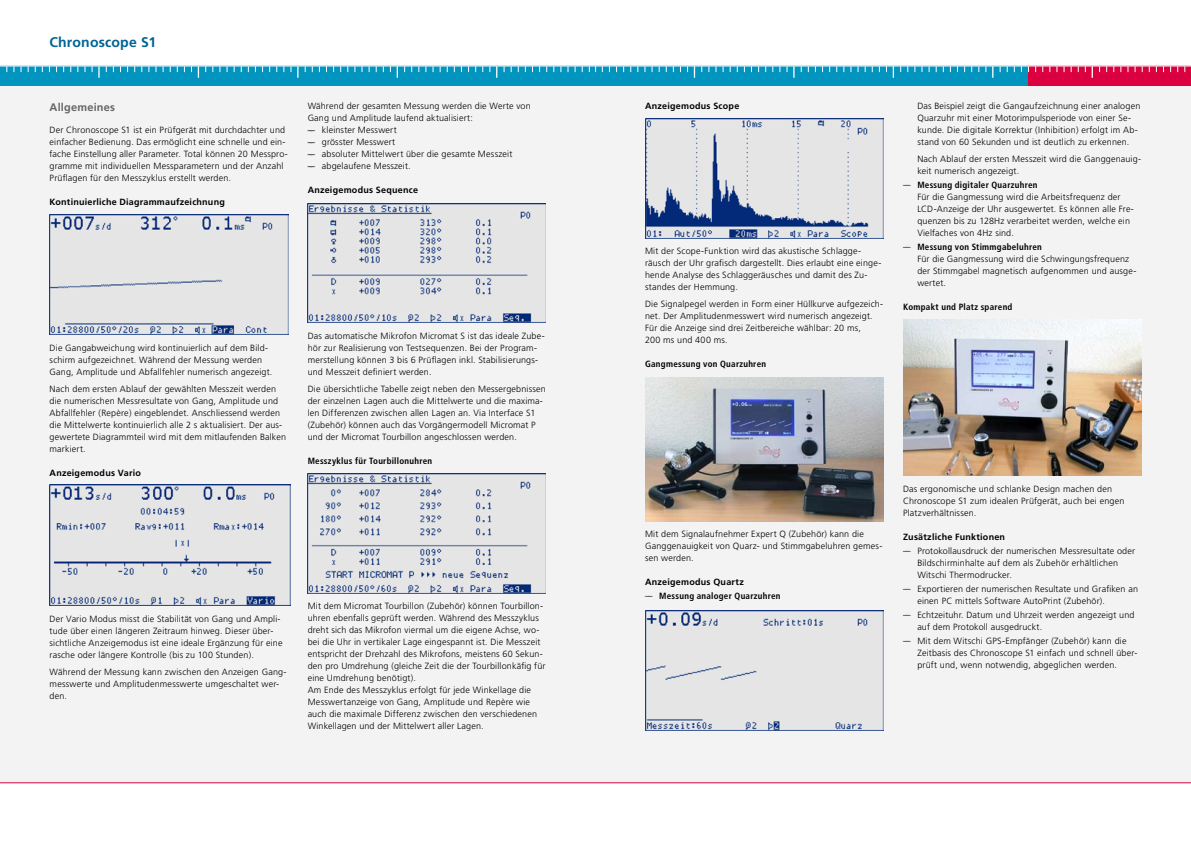
<style>
.page{position:relative;width:1191px;height:842px;background:#fff}
.page>*{position:absolute;margin:0;border:0;box-sizing:border-box;transform-origin:0 0}
.t1{font:700 14px "Frutiger";letter-spacing:.01em;color:#006495}
.t2{font:700 11px "Frutiger";letter-spacing:.02em;color:#646567}
.t3{font:300 9px/12px "Frutiger";letter-spacing:.02em;color:#000}
.t4{font:700 condensed 9px/14px "Frutiger";letter-spacing:.03em;color:#000}
.t5{font:700 9px "Frutiger";letter-spacing:.025em;color:#000}
.s1{font-weight:900;color:#646567}
.s2{font-weight:900;font-stretch:condensed;color:#646567}
.s3{font-weight:700;font-stretch:condensed}
.s4{font-stretch:normal}
.s5{font-weight:700}
</style>
<div class="page">
<div style="left:0;top:65px;width:1191px;height:718px;background:#f3f3f3"></div>
<div style="left:0;top:65px;width:1191px;height:21px;background:#0094bf"></div>
<div style="left:1028px;top:65px;width:163px;height:21px;background:#db0040"></div>
<svg style="left:992px;top:66px;width:1px;height:12px"></svg>
<svg style="left:793px;top:66px;width:1px;height:12px"></svg>
<svg style="left:694px;top:66px;width:1px;height:12px"></svg>
<svg style="left:1085px;top:66px;width:8px;height:12px"></svg>
<svg style="left:886px;top:66px;width:8px;height:12px"></svg>
<svg style="left:397px;top:66px;width:1px;height:12px"></svg>
<svg style="left:198px;top:66px;width:1px;height:12px"></svg>
<svg style="left:496px;top:66px;width:1px;height:12px"></svg>
<svg style="left:291px;top:66px;width:7px;height:12px"></svg>
<svg style="left:92px;top:66px;width:8px;height:12px"></svg>
<hr style="left:0;top:65px;width:1191px;height:1px;background:#fff">
<svg style="left:589px;top:66px;width:7px;height:6px"></svg>
<hr style="left:0;top:782px;width:1191px;height:1px;background:#db0040">
<img style="left:645px;top:377px;width:238px;height:144px">
<img style="left:903px;top:320px;width:238px;height:156px">
<img style="left:49px;top:215px;width:239px;height:120px">
<img style="left:308px;top:203px;width:238px;height:120px">
<img style="left:308px;top:474px;width:238px;height:120px">
<img style="left:645px;top:118px;width:238px;height:120px">
<img style="left:645px;top:611px;width:238px;height:120px">
<img style="left:50px;top:485px;width:240px;height:121px">
<h1 class="t1" style="left:50px;top:34px;width:108px">Chronoscope S1</h1>
<p class="t2" style="left:50px;top:100px;width:67px">Allgemeines</p>
<p class="t3" style="left:50px;top:124px;width:240px">Der Chronoscope S1 ist ein Prüfgerät mit durchdachter und einfacher Bedienung. Das ermöglicht eine schnelle und ein&shy;fache Einstellung aller Parameter. Total können 20 Messpro&shy;gramme mit individuellen Messparametern und der Anzahl Prüflagen für den Messzyklus erstellt werden.</p>
<p class="t5" style="left:50px;top:196px;width:177px">Kontinuierliche Diagrammaufzeichnung</p>
<p class="t3" style="left:308px;top:100px;width:225px">Während der gesamten Messung werden die Werte von Gang und Amplitude laufend aktualisiert:<br><span class="s1">––</span> kleinster Messwert<br><span class="s1">––</span> grösster Messwert<br><span class="s1">––</span> absoluter Mittelwert über die gesamte Messzeit<br><span class="s1">––</span> abgelaufene Messzeit.</p>
<p class="t5" style="left:308px;top:185px;width:112px">Anzeigemodus Sequence</p>
<p class="t3" style="left:50px;top:342px;width:224px">Die Gangabweichung wird kontinuierlich auf dem Bild&shy;schirm aufgezeichnet. Während der Messung werden<br>Gang, Amplitude und Abfallfehler numerisch angezeigt.</p>
<p class="t3" style="left:50px;top:383px;width:238px">Nach dem ersten Ablauf der gewählten Messzeit werden die numerischen Messresultate von Gang, Amplitude und Abfallfehler (Repère) eingeblendet. Anschliessend werden die Mittelwerte kontinuierlich alle 2 s aktualisiert. Der aus&shy;gewertete Diagrammteil wird mit dem mitlaufenden Balken markiert.</p>
<p class="t5" style="left:50px;top:467px;width:93px">Anzeigemodus Vario</p>
<p class="t3" style="left:308px;top:330px;width:238px">Das automatische Mikrofon Micromat S ist das ideale Zube&shy;hör zur Realisierung von Testsequenzen. Bei der Program&shy;merstellung können 3 bis 6 Prüflagen inkl. Stabilisierungs&shy;und Messzeit definiert werden.</p>
<p class="t3" style="left:308px;top:383px;width:240px">Die übersichtliche Tabelle zeigt neben den Messergebnissen der einzelnen Lagen auch die Mittelwerte und die maxima&shy;len Differenzen zwischen allen Lagen an. Via Interface S1 (Zubehör) können auch das Vorgängermodell Micromat P und der Micromat Tourbillon angeschlossen werden.</p>
<p class="t4" style="left:308px;top:454px;width:126px">Messzyklus für Tourbillonuhren</p>
<p class="t3" style="left:50px;top:613px;width:234px">Der Vario Modus misst die Stabilität von Gang und Ampli&shy;tude über einen längeren Zeitraum hinweg. Dieser über&shy;sichtliche Anzeigemodus ist eine ideale Ergänzung für eine rasche oder längere Kontrolle (bis zu 100 Stunden).</p>
<p class="t3" style="left:50px;top:666px;width:238px">Während der Messung kann zwischen den Anzeigen Gang&shy;messwerte und Amplitudenmesswerte umgeschaltet wer&shy;den.</p>
<p class="t3" style="left:308px;top:600px;width:239px">Mit dem Micromat Tourbillon (Zubehör) können Tourbillon&shy;uhren ebenfalls geprüft werden. Während des Messzyklus dreht sich das Mikrofon viermal um die eigene Achse, wo&shy;bei die Uhr in vertikaler Lage eingespannt ist. Die Messzeit entspricht der Drehzahl des Mikrofons, meistens 60 Sekun&shy;den pro Umdrehung (gleiche Zeit die der Tourbillonkäfig für eine Umdrehung benötigt).<br>Am Ende des Messzyklus erfolgt für jede Winkellage die Messwertanzeige von Gang, Amplitude und Repère wie auch die maximale Differenz zwischen den verschiedenen Winkellagen und der Mittelwert aller Lagen.</p>
<p class="t5" style="left:645px;top:101px;width:96px">Anzeigemodus Scope</p>
<p class="t3" style="left:645px;top:245px;width:238px">Mit der Scope-Funktion wird das akustische Schlagge&shy;räusch der Uhr grafisch dargestellt. Dies erlaubt eine einge&shy;hende Analyse des Schlaggeräusches und damit des Zu&shy;standes der Hemmung.</p>
<p class="t3" style="left:645px;top:298px;width:239px">Die Signalpegel werden in Form einer Hüllkurve aufgezeich&shy;net. Der Amplitudenmesswert wird numerisch angezeigt.<br>Für die Anzeige sind drei Zeitbereiche wählbar: 20 ms,<br>200 ms und 400 ms.</p>
<p class="t4" style="left:645px;top:357px;width:122px">Gangmessung von Quarzuhren</p>
<p class="t3" style="left:917px;top:100px;width:224px">Das Beispiel zeigt die Gangaufzeichnung einer analogen Quarzuhr mit einer Motorimpulsperiode von einer Se&shy;kunde. Die digitale Korrektur (Inhibition) erfolgt im Ab&shy;stand von 60 Sekunden und ist deutlich zu erkennen.</p>
<p class="t3" style="left:917px;top:153px;width:225px">Nach Ablauf der ersten Messzeit wird die Ganggenauig&shy;keit numerisch angezeigt.</p>
<p class="t3" style="left:917px;top:179px;width:218px;text-indent:-14px"><span class="s2">––</span> <span class="s3">Messung digitaler Quarzuhren<br></span>Für die Gangmessung wird die Arbeitsfrequenz der LCD-Anzeige der Uhr ausgewertet. Es können alle Fre&shy;quenzen bis zu 128Hz verarbeitet werden, welche ein Vielfaches von 4Hz sind.</p>
<p class="t3" style="left:917px;top:241px;width:220px;text-indent:-14px"><span class="s2">––</span> <span class="s3">Messung von Stimmgabeluhren<br></span>Für die Gangmessung wird die Schwingungsfrequenz der Stimmgabel magnetisch aufgenommen und ausge&shy;wertet.</p>
<p class="t4" style="left:903px;top:300px;width:111px">Kompakt und Platz sparend</p>
<p class="t3" style="left:645px;top:528px;width:239px">Mit dem Signalaufnehmer Expert Q (Zubehör) kann die<br>Ganggenauigkeit von Quarz- und Stimmgabeluhren gemes&shy;sen werden.</p>
<p class="t4" style="left:645px;top:575px;width:137px"><span class="s4">Anzeigemodus Quartz<br></span><span class="s1">––</span> Messung analoger Quarzuhren</p>
<p class="t3" style="left:903px;top:483px;width:223px">Das ergonomische und schlanke Design machen den<br>Chronoscope S1 zum idealen Prüfgerät, auch bei engen<br>Platzverhältnissen.</p>
<p class="t3" style="left:903px;top:530px;width:233px;line-height:14px"><span class="s5">Zusätzliche Funktionen<br></span><span class="s2">––</span> Protokollausdruck der numerischen Messresultate oder</p>
<p class="t3" style="left:917px;top:557px;width:202px">Bildschirminhalte auf dem als Zubehör erhältlichen<br>Witschi Thermodrucker.</p>
<p class="t3" style="left:917px;top:583px;width:222px;text-indent:-14px"><span class="s2">––</span> Exportieren der numerischen Resultate und Grafiken an einen PC mittels Software AutoPrint (Zubehör).</p>
<p class="t3" style="left:917px;top:609px;width:219px;text-indent:-14px"><span class="s2">––</span> Echtzeituhr. Datum und Uhrzeit werden angezeigt und auf dem Protokoll ausgedruckt.</p>
<p class="t3" style="left:917px;top:635px;width:221px;text-indent:-14px"><span class="s2">––</span> Mit dem Witschi GPS-Empfänger (Zubehör) kann die<br>Zeitbasis des Chronoscope S1 einfach und schnell über&shy;prüft und, wenn notwendig, abgeglichen werden.</p>
</div>
